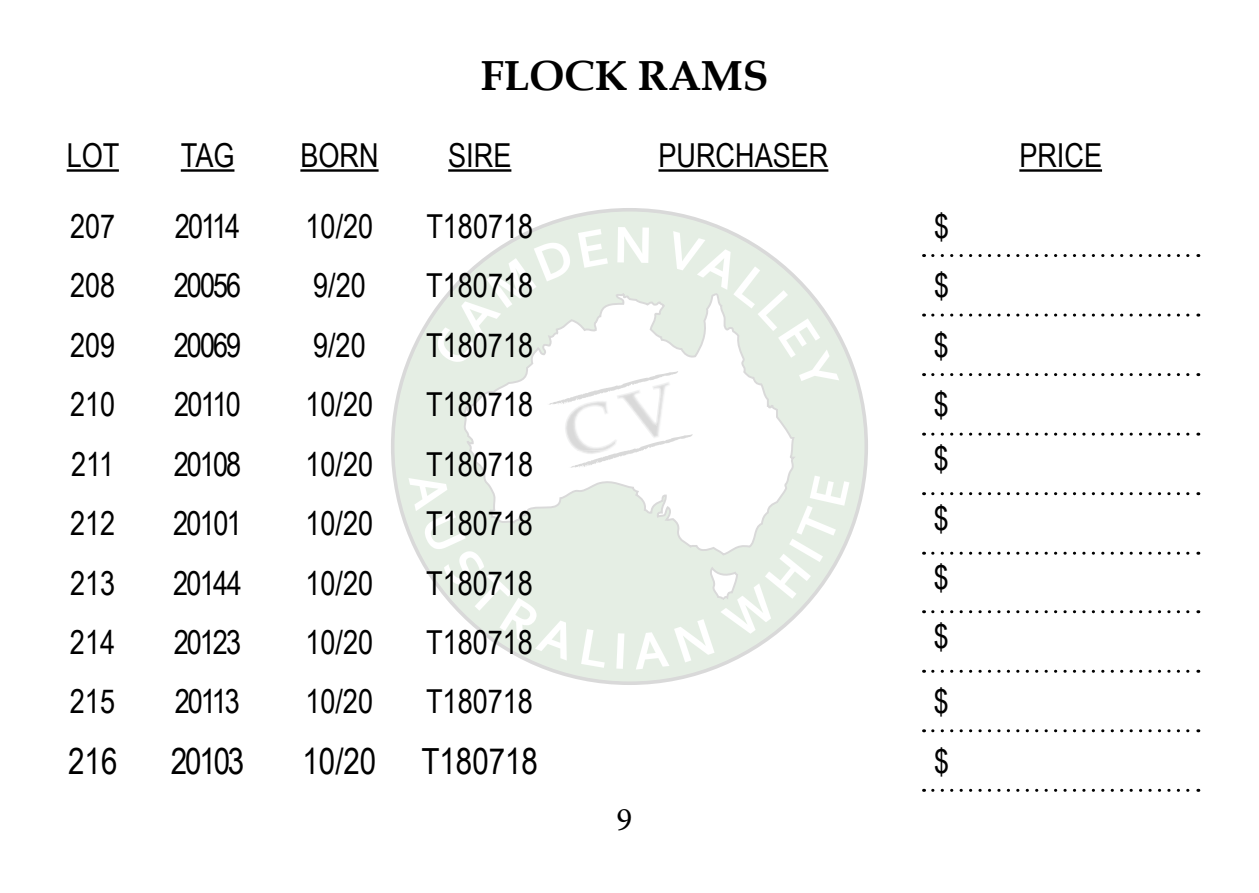
<style>
.page{position:relative;width:1259px;height:893px;background:#fff}
.page>*{position:absolute;margin:0;border:0;box-sizing:border-box;transform-origin:0 0}
.t1{font:700 42px "Book Antiqua";color:#000}
.t2{font:36px "Arial Narrow";color:#000}
.t3{font:33px "Arial Narrow";color:#000}
.t4{font:33px "Minion Pro";color:#000}
</style>
<div class="page">
<svg style="left:393px;top:210px;width:473px;height:473px;background:#e3ece2"></svg>
<svg style="left:463px;top:405px;width:327px;height:29px"></svg>
<img style="left:565px;top:405px;width:51px;height:29px">
<img style="left:617px;top:405px;width:53px;height:29px">
<svg style="left:932px;top:254px;width:266px;height:3px"></svg>
<svg style="left:932px;top:314px;width:266px;height:3px"></svg>
<svg style="left:932px;top:373px;width:266px;height:3px"></svg>
<svg style="left:932px;top:433px;width:266px;height:3px"></svg>
<svg style="left:932px;top:492px;width:266px;height:3px"></svg>
<svg style="left:932px;top:552px;width:266px;height:3px"></svg>
<svg style="left:932px;top:610px;width:266px;height:3px"></svg>
<svg style="left:932px;top:670px;width:266px;height:3px"></svg>
<svg style="left:932px;top:729px;width:266px;height:3px"></svg>
<svg style="left:932px;top:789px;width:266px;height:3px"></svg>
<hr style="left:67px;top:169px;width:52px;height:3px;background:#000">
<hr style="left:181px;top:169px;width:53px;height:3px;background:#000">
<hr style="left:300px;top:169px;width:78px;height:3px;background:#000">
<hr style="left:448px;top:169px;width:63px;height:3px;background:#000">
<hr style="left:658px;top:169px;width:170px;height:3px;background:#000">
<hr style="left:1019px;top:169px;width:83px;height:3px;background:#000">
<svg style="left:431px;top:227px;width:408px;height:178px"></svg>
<svg style="left:408px;top:434px;width:441px;height:236px"></svg>
<p class="t1" style="left:480px;top:47px;width:290px">FLOCK RAMS</p>
<p class="t3" style="left:67px;top:131px;width:54px">LOT</p>
<p class="t3" style="left:181px;top:131px;width:55px">TAG</p>
<p class="t3" style="left:300px;top:131px;width:80px">BORN</p>
<p class="t3" style="left:448px;top:131px;width:65px">SIRE</p>
<p class="t3" style="left:658px;top:131px;width:171px">PURCHASER</p>
<p class="t3" style="left:1019px;top:131px;width:84px">PRICE</p>
<p class="t3" style="left:70px;top:202px;width:47px">207</p>
<p class="t3" style="left:175px;top:202px;width:67px">20114</p>
<p class="t3" style="left:306px;top:202px;width:69px">10/20</p>
<p class="t3" style="left:426px;top:202px;width:108px">T180718</p>
<p class="t3" style="left:934px;top:202px;width:17px">$</p>
<p class="t3" style="left:70px;top:261px;width:47px">208</p>
<p class="t3" style="left:174px;top:261px;width:69px">20056</p>
<p class="t3" style="left:313px;top:261px;width:54px">9/20</p>
<p class="t3" style="left:426px;top:261px;width:108px">T180718</p>
<p class="t3" style="left:934px;top:261px;width:17px">$</p>
<p class="t3" style="left:70px;top:321px;width:47px">209</p>
<p class="t3" style="left:174px;top:321px;width:69px">20069</p>
<p class="t3" style="left:313px;top:321px;width:54px">9/20</p>
<p class="t3" style="left:426px;top:321px;width:108px">T180718</p>
<p class="t3" style="left:934px;top:321px;width:17px">$</p>
<p class="t3" style="left:70px;top:381px;width:47px">210</p>
<p class="t3" style="left:174px;top:381px;width:68px">20110</p>
<p class="t3" style="left:305px;top:381px;width:69px">10/20</p>
<p class="t3" style="left:426px;top:381px;width:108px">T180718</p>
<p class="t3" style="left:934px;top:381px;width:17px">$</p>
<p class="t3" style="left:71px;top:440px;width:45px">211</p>
<p class="t3" style="left:174px;top:440px;width:69px">20108</p>
<p class="t3" style="left:305px;top:440px;width:69px">10/20</p>
<p class="t3" style="left:426px;top:440px;width:108px">T180718</p>
<p class="t3" style="left:934px;top:434px;width:17px">$</p>
<p class="t3" style="left:70px;top:500px;width:47px">212</p>
<p class="t3" style="left:173px;top:500px;width:70px">20101</p>
<p class="t3" style="left:305px;top:500px;width:69px">10/20</p>
<p class="t3" style="left:426px;top:500px;width:108px">T180718</p>
<p class="t3" style="left:934px;top:494px;width:17px">$</p>
<p class="t3" style="left:70px;top:559px;width:47px">213</p>
<p class="t3" style="left:173px;top:559px;width:70px">20144</p>
<p class="t3" style="left:305px;top:559px;width:69px">10/20</p>
<p class="t3" style="left:426px;top:559px;width:108px">T180718</p>
<p class="t3" style="left:934px;top:553px;width:17px">$</p>
<p class="t3" style="left:70px;top:618px;width:47px">214</p>
<p class="t3" style="left:174px;top:618px;width:69px">20123</p>
<p class="t3" style="left:305px;top:618px;width:69px">10/20</p>
<p class="t3" style="left:426px;top:618px;width:108px">T180718</p>
<p class="t3" style="left:933px;top:612px;width:17px">$</p>
<p class="t3" style="left:70px;top:677px;width:47px">215</p>
<p class="t3" style="left:175px;top:677px;width:67px">20113</p>
<p class="t3" style="left:305px;top:677px;width:69px">10/20</p>
<p class="t3" style="left:426px;top:677px;width:108px">T180718</p>
<p class="t3" style="left:933px;top:677px;width:17px">$</p>
<p class="t2" style="left:68px;top:735px;width:51px">216</p>
<p class="t2" style="left:171px;top:735px;width:75px">20103</p>
<p class="t2" style="left:302px;top:735px;width:75px">10/20</p>
<p class="t2" style="left:421px;top:735px;width:118px">T180718</p>
<p class="t3" style="left:934px;top:737px;width:17px">$</p>
<p class="t4" style="left:616px;top:798px;width:17px">9</p>
</div>
